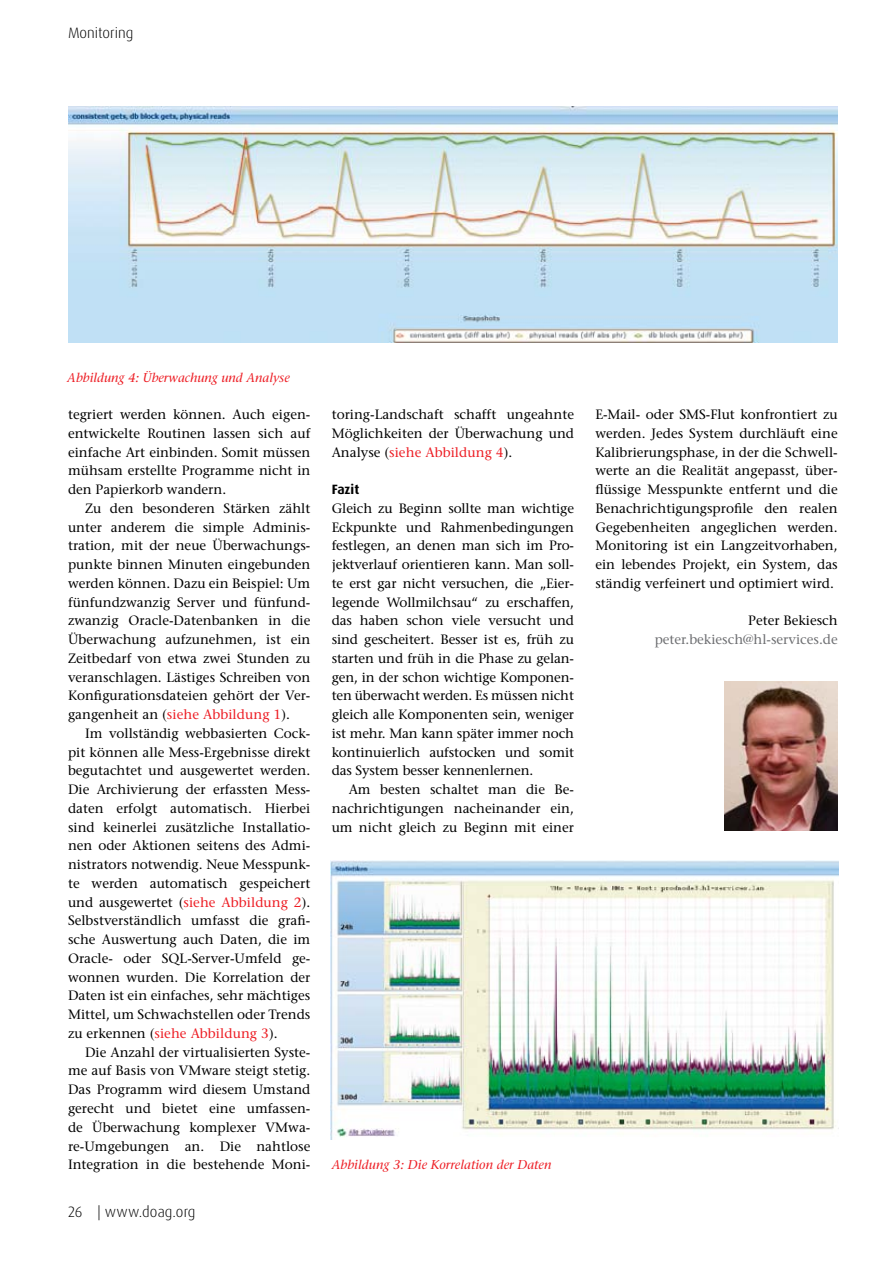
<style>
.page{position:relative;width:893px;height:1263px;background:#fff}
.page>*{position:absolute;margin:0;border:0;box-sizing:border-box;transform-origin:0 0}
.t1{font:300 15px "Dax Pro";color:#000}
.t2{font:500 13.5px/18.8px "Stone Serif Std";color:#000;text-align:justify}
.t3{font:500 13.5px "Stone Serif Std";color:#6d6e71}
.t4{font:700 13.5px "Dax Pro";letter-spacing:-.005em;color:#000}
.t5{font:italic 500 12.75px "Stone Serif Std";color:#ed1d24}
.s1{color:#ed1d24}
</style>
<div class="page">
<img style="left:68px;top:106px;width:770px;height:237px">
<img style="left:331px;top:861px;width:508px;height:279px">
<img style="left:724px;top:682px;width:114px;height:148px">
<p class="t1" style="left:68px;top:23px;width:67px">Monitoring</p>
<p class="t5" style="left:67px;top:370px;width:224px">Abbildung 4: Überwachung und Analyse</p>
<p class="t2" style="left:68px;top:405px;width:244px">tegriert werden können. Auch eigen&shy;entwickelte Routinen lassen sich auf einfache Art einbinden. Somit müssen mühsam erstellte Programme nicht in den Papierkorb wandern.</p>
<p class="t2" style="left:68px;top:499px;width:244px;text-indent:17px">Zu den besonderen Stärken zählt unter anderem die simple Adminis&shy;tration, mit der neue Überwachungs&shy;punkte binnen Minuten eingebunden werden können. Dazu ein Beispiel: Um fünfundzwanzig Server und fünfund&shy;zwanzig Oracle-Datenbanken in die Überwachung aufzunehmen, ist ein Zeitbedarf von etwa zwei Stunden zu veranschlagen. Lästiges Schreiben von Konfigurationsdateien gehört der Ver&shy;gangenheit an (<span class="s1">siehe Abbildung 1</span>).</p>
<p class="t2" style="left:68px;top:724px;width:244px;text-indent:17px">Im vollständig webbasierten Cock&shy;pit können alle Mess-Ergebnisse direkt begutachtet und ausgewertet werden.<br>Die Archivierung der erfassten Mess&shy;daten erfolgt automatisch. Hierbei sind keinerlei zusätzliche Installatio&shy;nen oder Aktionen seitens des Admi&shy;nistrators notwendig. Neue Messpunk&shy;te werden automatisch gespeichert und ausgewertet (<span class="s1">siehe Abbildung 2</span>).<br>Selbstverständlich umfasst die grafi&shy;sche Auswertung auch Daten, die im Oracle- oder SQL-Server-Umfeld ge&shy;wonnen wurden. Die Korrelation der Daten ist ein einfaches, sehr mächtiges Mittel, um Schwachstellen oder Trends zu erkennen (<span class="s1">siehe Abbildung 3</span>).</p>
<p class="t2" style="left:68px;top:1043px;width:244px;text-indent:17px">Die Anzahl der virtualisierten Syste&shy;me auf Basis von VMware steigt stetig.<br>Das Programm wird diesem Umstand gerecht und bietet eine umfassen&shy;de Überwachung komplexer VMwa&shy;re-Umgebungen an. Die nahtlose Integration in die bestehende Moni-</p>
<p class="t1" style="left:68px;top:1202px;width:129px">26 | www.doag.org</p>
<p class="t2" style="left:332px;top:405px;width:244px">toring-Landschaft schafft ungeahnte Möglichkeiten der Überwachung und Analyse (<span class="s1">siehe Abbildung 4</span>).</p>
<p class="t4" style="left:332px;top:481px;width:29px">Fazit</p>
<p class="t2" style="left:332px;top:499px;width:244px">Gleich zu Beginn sollte man wichtige Eckpunkte und Rahmenbedingungen festlegen, an denen man sich im Pro&shy;jektverlauf orientieren kann. Man soll&shy;te erst gar nicht versuchen, die „Eier&shy;legende Wollmilchsau“ zu erschaffen, das haben schon viele versucht und sind gescheitert. Besser ist es, früh zu starten und früh in die Phase zu gelan&shy;gen, in der schon wichtige Komponen&shy;ten überwacht werden. Es müssen nicht gleich alle Komponenten sein, weniger ist mehr. Man kann später immer noch kontinuierlich aufstocken und somit das System besser kennenlernen.</p>
<p class="t2" style="left:332px;top:780px;width:244px;text-indent:17px">Am besten schaltet man die Be&shy;nachrichtigungen nacheinander ein, um nicht gleich zu Beginn mit einer</p>
<p class="t5" style="left:332px;top:1157px;width:221px">Abbildung 3: Die Korrelation der Daten</p>
<p class="t2" style="left:595px;top:405px;width:244px">E-Mail- oder SMS-Flut konfrontiert zu werden. Jedes System durchläuft eine Kalibrierungsphase, in der die Schwell&shy;werte an die Realität angepasst, über&shy;flüssige Messpunkte entfernt und die Benachrichtigungsprofile den realen Gegebenheiten angeglichen werden.<br>Monitoring ist ein Langzeitvorhaben, ein lebendes Projekt, ein System, das ständig verfeinert und optimiert wird.</p>
<p class="t2" style="left:748px;top:611px;width:91px">Peter Bekiesch</p>
<p class="t3" style="left:655px;top:631px;width:184px">peter.bekiesch@hl-services.de</p>
</div>
